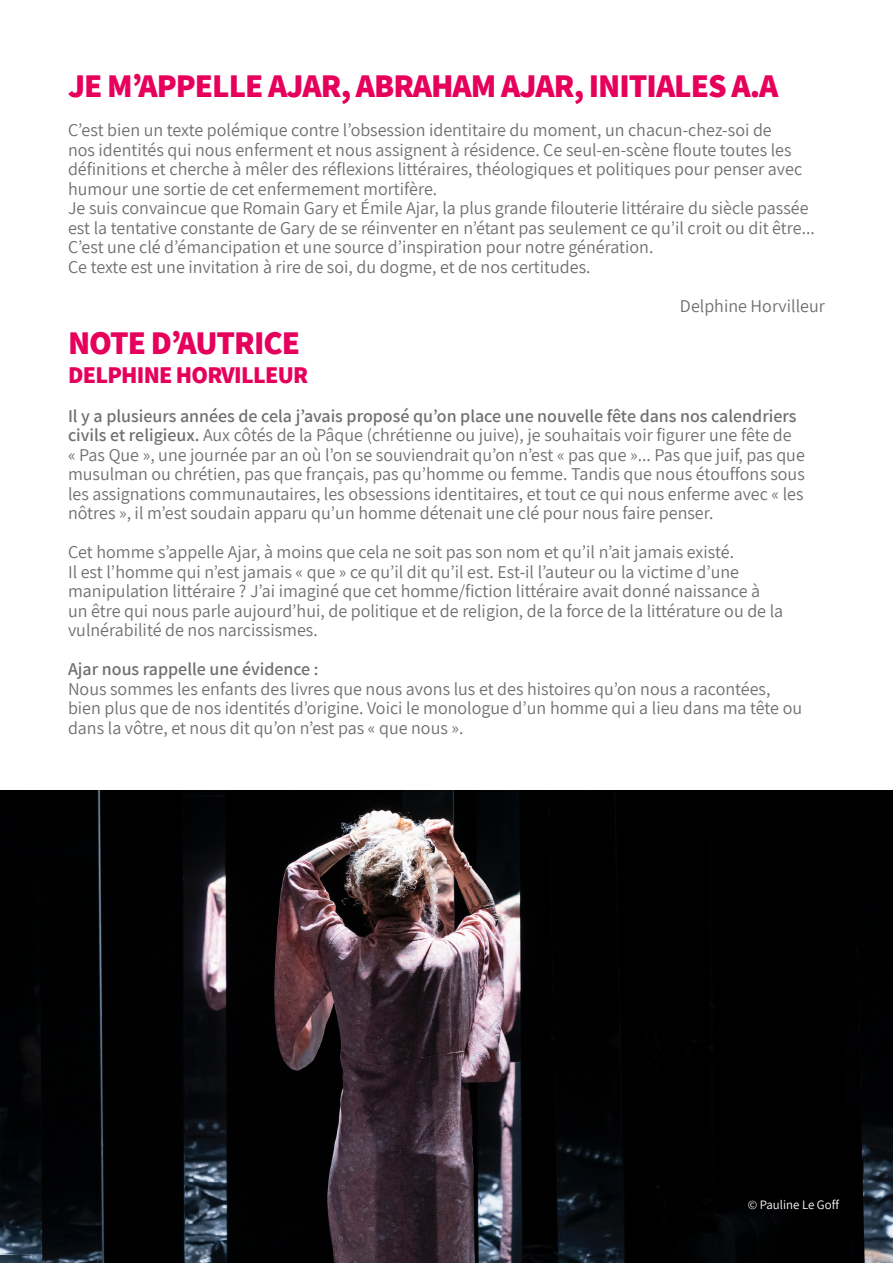
<style>
.page{position:relative;width:893px;height:1263px;background:#fff}
.page>*{position:absolute;margin:0;border:0;box-sizing:border-box;transform-origin:0 0}
.t1{font:800 33px "Assistant";letter-spacing:-.03em;color:#e6005b}
.t2{font:800 24px "Assistant";letter-spacing:-.03em;color:#e6005b}
.t3{font:18px/19.5px "Assistant";color:#706f6f}
.t4{font:600 18px "Assistant";color:#706f6f}
.t5{font:12.75px "Assistant";color:#fff}
.s1{font-weight:600}
</style>
<div class="page">
<img style="left:0;top:791px;width:893px;height:472px">
<h1 class="t1" style="left:68px;top:64px;width:712px">JE M’APPELLE AJAR, ABRAHAM AJAR, INITIALES A.A</h1>
<p class="t3" style="left:68px;top:120px;width:748px">C’est bien un texte polémique contre l’obsession identitaire du moment, un chacun-chez-soi de<br>nos identités qui nous enferment et nous assignent à résidence. Ce seul-en-scène floute toutes les définitions et cherche à mêler des réflexions littéraires, théologiques et politiques pour penser avec humour une sortie de cet enfermement mortifère.<br>Je suis convaincue que Romain Gary et Émile Ajar, la plus grande filouterie littéraire du siècle passée est la tentative constante de Gary de se réinventer en n’étant pas seulement ce qu’il croit ou dit être...<br>C’est une clé d’émancipation et une source d’inspiration pour notre génération.<br>Ce texte est une invitation à rire de soi, du dogme, et de nos certitudes.</p>
<p class="t3" style="left:680px;top:295px;width:146px">Delphine Horvilleur</p>
<h1 class="t1" style="left:68px;top:321px;width:234px">NOTE D’AUTRICE</h1>
<h2 class="t2" style="left:68px;top:358px;width:242px">DELPHINE HORVILLEUR</h2>
<p class="t3" style="left:68px;top:405px;width:738px"><span class="s1">Il y a plusieurs années de cela j’avais proposé qu’on place une nouvelle fête dans nos calendriers civils et religieux.</span> Aux côtés de la Pâque (chrétienne ou juive), je souhaitais voir figurer une fête de<br>« Pas Que », une journée par an où l’on se souviendrait qu’on n’est « pas que »... Pas que juif, pas que musulman ou chrétien, pas que français, pas qu’homme ou femme. Tandis que nous étouffons sous les assignations communautaires, les obsessions identitaires, et tout ce qui nous enferme avec « les nôtres », il m’est soudain apparu qu’un homme détenait une clé pour nous faire penser.</p>
<p class="t3" style="left:68px;top:542px;width:717px">Cet homme s’appelle Ajar, à moins que cela ne soit pas son nom et qu’il n’ait jamais existé.<br>Il est l’homme qui n’est jamais « que » ce qu’il dit qu’il est. Est-il l’auteur ou la victime d’une manipulation littéraire ? J’ai imaginé que cet homme/fiction littéraire avait donné naissance à un être qui nous parle aujourd’hui, de politique et de religion, de la force de la littérature ou de la vulnérabilité de nos narcissismes.</p>
<p class="t4" style="left:68px;top:657px;width:252px">Ajar nous rappelle une évidence :</p>
<p class="t3" style="left:68px;top:678px;width:736px">Nous sommes les enfants des livres que nous avons lus et des histoires qu’on nous a racontées, bien plus que de nos identités d’origine. Voici le monologue d’un homme qui a lieu dans ma tête ou dans la vôtre, et nous dit qu’on n’est pas « que nous ».</p>
<p class="t5" style="left:748px;top:1196px;width:93px">© Pauline Le Goff</p>
</div>
